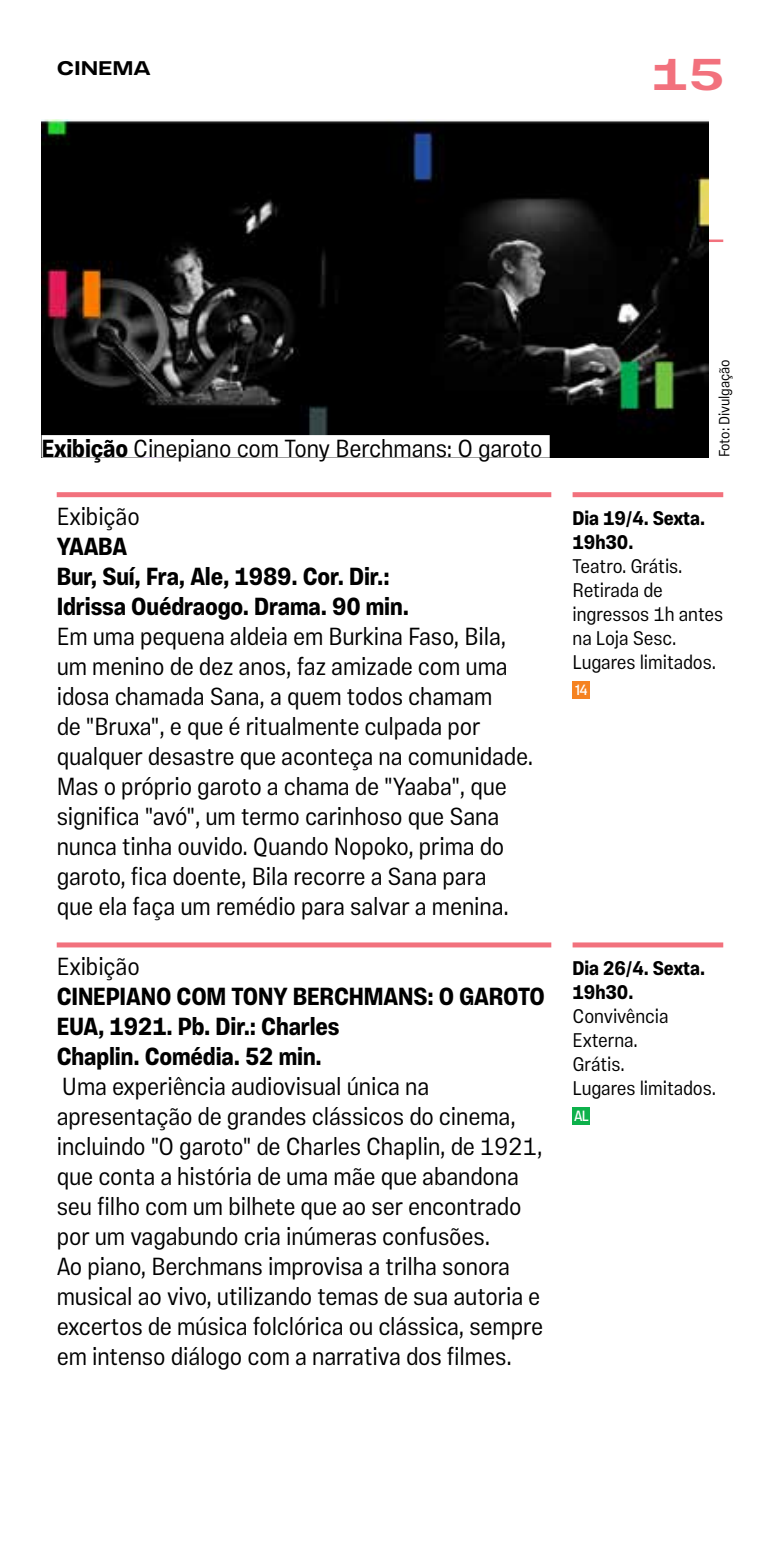
<style>
.page{position:relative;width:780px;height:1560px;background:#fff}
.page>*{position:absolute;margin:0;border:0;box-sizing:border-box;transform-origin:0 0}
.t1{font:700 45px "Vinila Extended";color:#f2717d}
.t2{font:300 25px/30px "Vinila Condensed";letter-spacing:-.005em;color:#000}
.t3{font:700 25px/30px "Vinila Condensed";letter-spacing:-.005em;color:#000}
.t4{font:300 20px/24px "Vinila Condensed";letter-spacing:-.005em;color:#000}
.t5{font:700 20px/24px "Vinila Condensed";letter-spacing:-.005em;color:#000}
.t6{font:700 20px "Vinila Extended";letter-spacing:-.005em;color:#000}
.t7{font:300 15px "Vinila Condensed";letter-spacing:-.005em;color:#000}
.t8{font:15px "Vinila Condensed";color:#fff}
.s1{font-weight:700}
</style>
<div class="page">
<hr style="left:572px;top:239px;width:151px;height:3px;background:#f2717d">
<div style="left:57px;top:492px;width:494px;height:5px;background:#f2717d"></div>
<div style="left:57px;top:942px;width:494px;height:5px;background:#f2717d"></div>
<img style="left:42px;top:120px;width:666px;height:337px">
<div style="left:42px;top:435px;width:507px;height:22px;background:#fff"></div>
<div style="left:572px;top:492px;width:151px;height:5px;background:#f2717d"></div>
<div style="left:572px;top:681px;width:18px;height:17px;background:#f58220"></div>
<div style="left:572px;top:942px;width:151px;height:5px;background:#f2717d"></div>
<div style="left:572px;top:1107px;width:18px;height:18px;background:#0db14b"></div>
<p class="t6" style="left:57px;top:56px;width:95px">CINEMA</p>
<h1 class="t1" style="left:651px;top:47px;width:75px">15</h1>
<p class="t2" style="left:42px;top:433px;width:502px"><span class="s1">Exibição</span> Cinepiano com Tony Berchmans: O garoto</p>
<p class="t2" style="left:57px;top:501px;width:85px">Exibição</p>
<p class="t3" style="left:57px;top:531px;width:354px">YAABA<br>Bur, Suí, Fra, Ale, 1989. Cor. Dir.:<br>Idrissa Ouédraogo. Drama. 90 min.</p>
<p class="t2" style="left:57px;top:621px;width:478px">Em uma pequena aldeia em Burkina Faso, Bila, um menino de dez anos, faz amizade com uma idosa chamada Sana, a quem todos chamam<br>de "Bruxa", e que é ritualmente culpada por qualquer desastre que aconteça na comunidade.<br>Mas o próprio garoto a chama de "Yaaba", que significa "avó", um termo carinhoso que Sana nunca tinha ouvido. Quando Nopoko, prima do garoto, fica doente, Bila recorre a Sana para<br>que ela faça um remédio para salvar a menina.</p>
<p class="t2" style="left:57px;top:951px;width:85px">Exibição</p>
<p class="t3" style="left:57px;top:981px;width:489px">CINEPIANO COM TONY BERCHMANS: O GAROTO<br>EUA, 1921. Pb. Dir.: Charles<br>Chaplin. Comédia. 52 min.</p>
<p class="t2" style="left:57px;top:1071px;width:488px">Uma experiência audiovisual única na apresentação de grandes clássicos do cinema, incluindo "O garoto" de Charles Chaplin, de 1921, que conta a história de uma mãe que abandona seu filho com um bilhete que ao ser encontrado por um vagabundo cria inúmeras confusões.<br>Ao piano, Berchmans improvisa a trilha sonora musical ao vivo, utilizando temas de sua autoria e excertos de música folclórica ou clássica, sempre em intenso diálogo com a narrativa dos filmes.</p>
<p class="t7" style="left:715px;top:457px;width:100px;rotate:-90deg">Foto: Divulgação</p>
<p class="t5" style="left:572px;top:506px;width:134px">Dia 19/4. Sexta.<br>19h30.</p>
<p class="t4" style="left:572px;top:553px;width:152px">Teatro. Grátis.<br>Retirada de ingressos 1h antes na Loja Sesc.<br>Lugares limitados.</p>
<p class="t8" style="left:575px;top:680px;width:14px">14</p>
<p class="t5" style="left:572px;top:956px;width:134px">Dia 26/4. Sexta.<br>19h30.</p>
<p class="t4" style="left:572px;top:1003px;width:145px">Convivência<br>Externa.<br>Grátis.<br>Lugares limitados.</p>
<p class="t8" style="left:574px;top:1107px;width:16px">AL</p>
</div>
